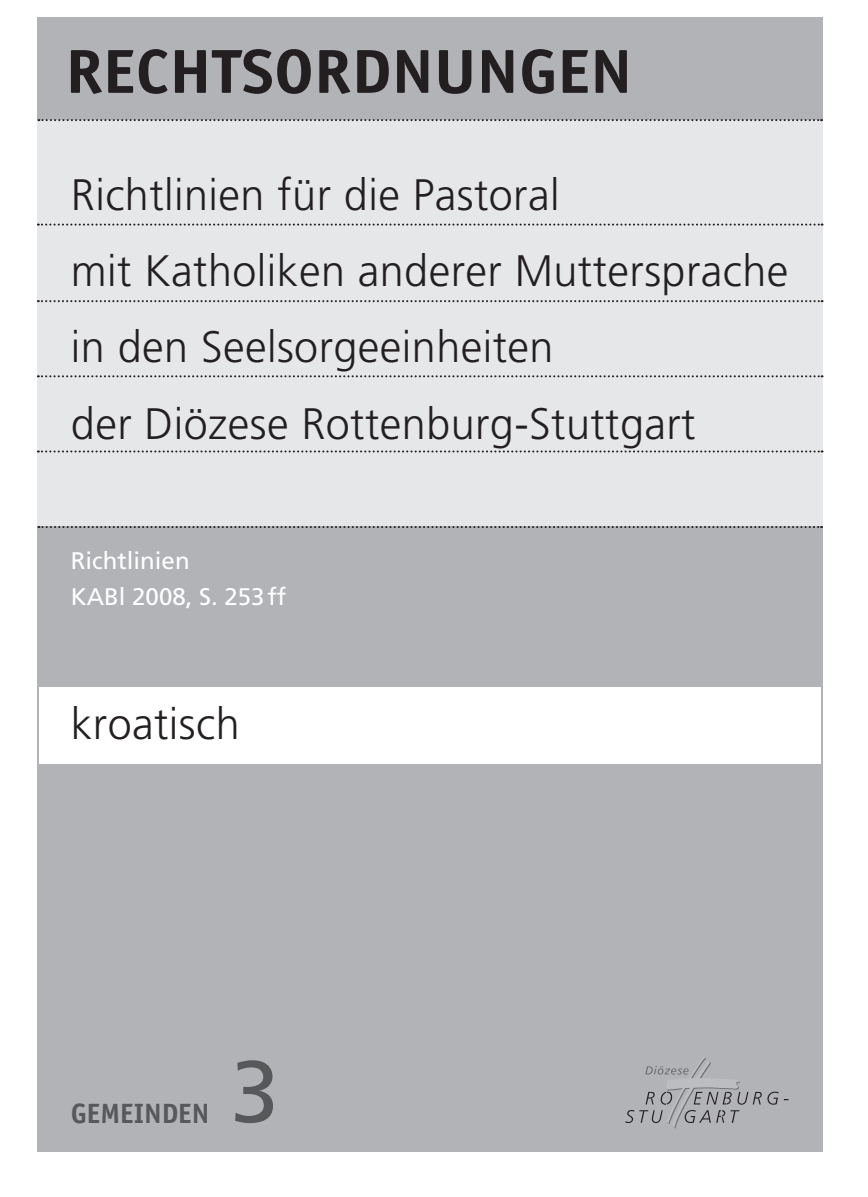
<style>
.page{position:relative;width:868px;height:1197px;background:#fff}
.page>*{position:absolute;margin:0;border:0;box-sizing:border-box;transform-origin:0 0}
.t1{font:300 44px/76px "Frutiger";letter-spacing:.01em;color:#231f20}
.t2{font:700 28px "Officina Sans";color:#57585a}
.t3{font:24px/36px "Frutiger";color:#fff}
</style>
<div class="page">
<div style="left:37px;top:17px;width:785px;height:1134px;background:#b2b3b7"></div>
<div style="left:37px;top:120px;width:785px;height:406px;background:#e6e7e9"></div>
<svg style="left:767px;top:1091px;width:21px;height:13px"></svg>
<svg style="left:625px;top:1058px;width:136px;height:70px"></svg>
<svg style="left:38px;top:119px;width:783px;height:2px"></svg>
<svg style="left:38px;top:526px;width:783px;height:2px"></svg>
<svg style="left:38px;top:223px;width:784px;height:2px"></svg>
<svg style="left:38px;top:300px;width:784px;height:2px"></svg>
<svg style="left:38px;top:375px;width:784px;height:2px"></svg>
<svg style="left:38px;top:450px;width:784px;height:2px"></svg>
<svg style="left:71px;top:49px;width:555px;height:45px"></svg>
<svg style="left:235px;top:1060px;width:38px;height:62px"></svg>
<div style="left:39px;top:687px;width:781px;height:76px;background:#fff"></div>
<p class="t1" style="left:71px;top:157px;width:718px">Richtlinien für die Pastoral<br>mit Katholiken anderer Muttersprache in den Seelsorgeeinheiten<br>der Diözese Rottenburg-Stuttgart</p>
<p class="t3" style="left:71px;top:542px;width:217px">Richtlinien<br>KABl 2008, S. 253ff</p>
<p class="t1" style="left:71px;top:685px;width:170px">kroatisch</p>
<p class="t2" style="left:71px;top:1095px;width:140px">GEMEINDEN</p>
</div>
